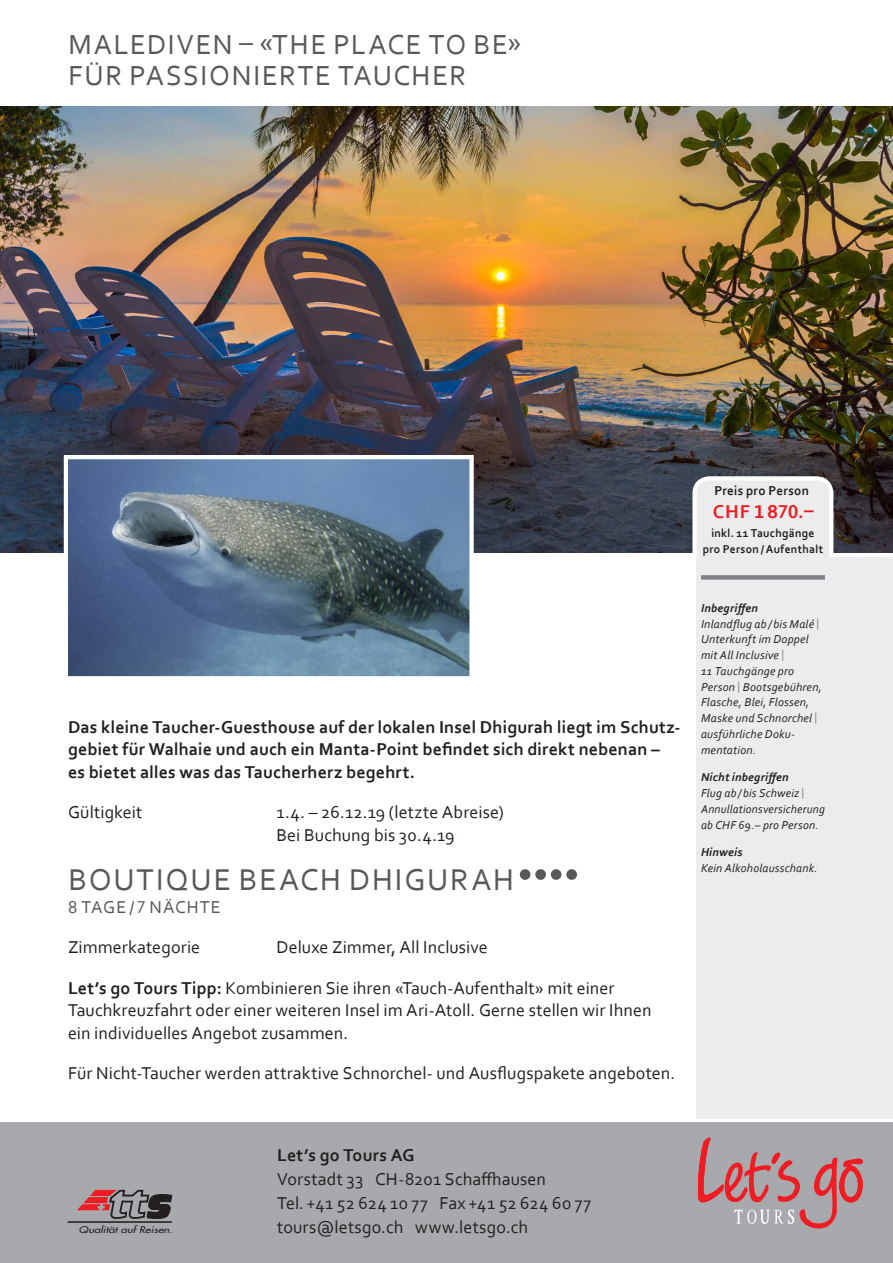
<style>
.page{position:relative;width:893px;height:1263px;background:#fff}
.page>*{position:absolute;margin:0;border:0;box-sizing:border-box;transform-origin:0 0}
.t1{font:31.5px "Corbel";letter-spacing:.06em;color:#57585a}
.t2{font:28.8px/31.5px "Corbel";letter-spacing:.055em;color:#57585a}
.t3{font:700 19.5px "Corbel";letter-spacing:.035em;color:#ee1d23}
.t4{font:18px/22.5px "Corbel";letter-spacing:.005em;color:#231f20}
.t5{font:700 18px/22.5px "Corbel";letter-spacing:.01em;color:#231f20}
.t6{font:18px "Corbel";letter-spacing:.055em;color:#57585a}
.t7{font:700 13.5px "Corbel";letter-spacing:.025em;color:#231f20}
.t8{font:italic 12px/15.8px "Corbel";letter-spacing:.02em;color:#231f20}
.t9{font:700 12px/15.8px "Corbel";letter-spacing:.025em;color:#231f20;text-align:center}
.t10{font:italic 700 12px "Corbel";letter-spacing:.02em;color:#231f20}
.t11{font:italic 9px "Futura";color:#231f20;scale:1.25 1}
.s1{font-weight:700}
.s2{color:#808285}
</style>
<div class="page">
<img style="left:0;top:106px;width:893px;height:447px">
<svg style="left:690px;top:474px;width:146px;height:89px"></svg>
<svg style="left:62px;top:453px;width:414px;height:224px"></svg>
<div style="left:520px;top:869px;width:10px;height:11px;background:#57585a;border-radius:50%"></div>
<div style="left:535px;top:869px;width:11px;height:11px;background:#57585a;border-radius:50%"></div>
<div style="left:551px;top:869px;width:10px;height:11px;background:#57585a;border-radius:50%"></div>
<div style="left:566px;top:869px;width:11px;height:11px;background:#57585a;border-radius:50%"></div>
<div style="left:0;top:1123px;width:893px;height:140px;background:#a8a9ad"></div>
<div style="left:697px;top:557px;width:196px;height:561px;background:#ececee"></div>
<div style="left:701px;top:575px;width:124px;height:5px;background:#808285"></div>
<svg style="left:67px;top:1190px;width:105px;height:33px"></svg>
<svg style="left:698px;top:1137px;width:164px;height:91px"></svg>
<h2 class="t2" style="left:69px;top:28px;width:455px">MALEDIVEN – «THE PLACE TO BE»<br>FÜR PASSIONIERTE TAUCHER</h2>
<p class="t5" style="left:68px;top:715px;width:614px">Das kleine Taucher-Guesthouse auf der lokalen Insel Dhigurah liegt im Schutz&shy;gebiet für Walhaie und auch ein Manta-Point befindet sich direkt nebenan – es bietet alles was das Taucherherz begehrt.</p>
<p class="t4" style="left:68px;top:801px;width:76px">Gültigkeit</p>
<p class="t4" style="left:276px;top:801px;width:229px">1.4. – 26.12.19 (letzte Abreise)<br>Bei Buchung bis 30.4.19</p>
<h1 class="t1" style="left:69px;top:860px;width:447px">BOUTIQUE BEACH DHIGURAH</h1>
<p class="t6" style="left:68px;top:896px;width:154px">8 TAGE /7 NÄCHTE</p>
<p class="t4" style="left:68px;top:936px;width:134px">Zimmerkategorie</p>
<p class="t4" style="left:276px;top:936px;width:213px">Deluxe Zimmer, All Inclusive</p>
<p class="t4" style="left:68px;top:976px;width:585px"><span class="s1">Let’s go Tours Tipp:</span> Kombinieren Sie ihren «Tauch-Aufenthalt» mit einer<br>Tauchkreuzfahrt oder einer weiteren Insel im Ari-Atoll. Gerne stellen wir Ihnen ein individuelles Angebot zusammen.</p>
<p class="t4" style="left:68px;top:1062px;width:609px">Für Nicht-Taucher werden attraktive Schnorchel- und Ausflugspakete angeboten.</p>
<p class="t7" style="left:714px;top:482px;width:96px">Preis pro Person</p>
<p class="t3" style="left:713px;top:499px;width:102px">CHF 1 870.–</p>
<p class="t9" style="left:703px;top:525px;width:122px">inkl. 11 Tauchgänge pro Person /Aufenthalt</p>
<p class="t8" style="left:701px;top:600px;width:123px"><span class="s1">Inbegriffen<br></span>Inlandflug ab / bis Malé <span class="s2">|<br></span>Unterkunft im Doppel mit All Inclusive <span class="s2">|<br></span>11 Tauchgänge pro<br>Person <span class="s2">|</span> Bootsgebühren,<br>Flasche, Blei, Flossen,<br>Maske und Schnorchel <span class="s2">| </span>ausführliche Doku&shy;mentation.</p>
<p class="t8" style="left:701px;top:769px;width:125px"><span class="s1">Nicht inbegriffen<br></span>Flug ab / bis Schweiz <span class="s2">|<br></span>Annullationsversicherung ab CHF 69.– pro Person.</p>
<p class="t10" style="left:701px;top:845px;width:43px">Hinweis</p>
<p class="t8" style="left:701px;top:860px;width:118px">Kein Alkoholausschank.</p>
<p class="t11" style="left:79px;top:1224px;width:76px">Qualität auf Reisen.</p>
<p class="t5" style="left:277px;top:1144px;width:139px">Let’s go Tours AG</p>
<p class="t4" style="left:277px;top:1167px;width:315px;line-height:24px">Vorstadt 33 CH-8201 Schaffhausen<br>Tel. +41 52 624 10 77 Fax +41 52 624 60 77 tours@letsgo.ch www.letsgo.ch</p>
</div>
